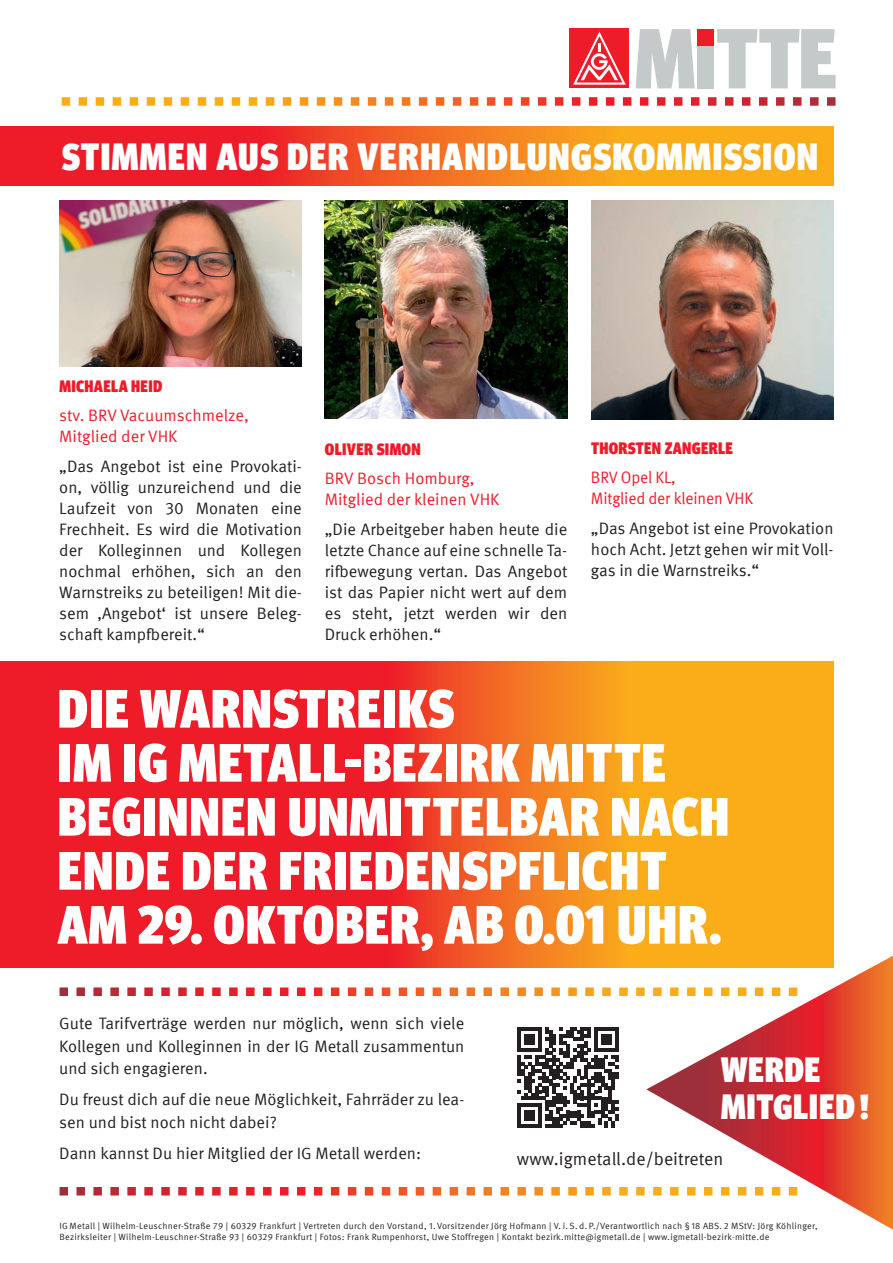
<style>
.page{position:relative;width:893px;height:1263px;background:#fff}
.page>*{position:absolute;margin:0;border:0;box-sizing:border-box;transform-origin:0 0}
.t1{font:900 condensed 54px/54px "Meta Head IGM";letter-spacing:.02em;color:#fff}
.t2{font:900 condensed 37.8px "Meta Head IGM";letter-spacing:.035em;color:#fff}
.t3{font:900 condensed 34.95px/36.3px "Meta Head IGM";letter-spacing:.02em;color:#fff}
.t4{font:17.85px "Meta IGM";color:#231f20}
.t5{font:16.5px/21px "Meta IGM";color:#231f20;text-align:justify}
.t6{font:16.5px/21px "Meta IGM";color:#ee1c28}
.t7{font:900 condensed 16.5px "Meta Head IGM";letter-spacing:.02em;color:#ee1c28}
.t8{font:16.5px/21px "Meta IGM";color:#ee1c28;scale:.95 1}
.t9{font:9px/10.8px "Meta IGM";letter-spacing:.03em;color:#231f20}
</style>
<div class="page">
<svg style="left:0;top:661px;width:833px;height:306px;background:#f25523"></svg>
<svg style="left:62px;top:97px;width:774px;height:9px"></svg>
<div style="left:697px;top:46px;width:17px;height:42px;background:#c4cac9"></div>
<div style="left:570px;top:29px;width:59px;height:59px;background:#ee1c28"></div>
<svg style="left:573px;top:31px;width:53px;height:54px"></svg>
<svg style="left:636px;top:29px;width:59px;height:59px"></svg>
<svg style="left:717px;top:29px;width:119px;height:59px"></svg>
<div style="left:697px;top:29px;width:17px;height:17px;background:#ee1c28"></div>
<svg style="left:518px;top:1027px;width:101px;height:101px"></svg>
<svg style="left:646px;top:956px;width:247px;height:274px"></svg>
<svg style="left:60px;top:1187px;width:737px;height:8px"></svg>
<svg style="left:60px;top:987px;width:737px;height:9px"></svg>
<img style="left:591px;top:201px;width:242px;height:219px">
<img style="left:60px;top:201px;width:242px;height:166px">
<img style="left:325px;top:201px;width:242px;height:218px">
<svg style="left:0;top:126px;width:833px;height:59px;background:#f36322"></svg>
<h2 class="t2" style="left:62px;top:127px;width:758px">STIMMEN AUS DER VERHANDLUNGSKOMMISSION</h2>
<p class="t7" style="left:59px;top:373px;width:104px">MICHAELA HEID</p>
<p class="t6" style="left:59px;top:404px;width:191px">stv. BRV Vacuumschmelze,<br>Mitglied der VHK</p>
<p class="t5" style="left:59px;top:454px;width:244px">„Das Angebot ist eine Provokati&shy;on, völlig unzureichend und die Laufzeit von 30 Monaten eine Frechheit. Es wird die Motivation der Kolleginnen und Kollegen nochmal erhöhen, sich an den Warnstreiks zu beteiligen! Mit die&shy;sem ‚Angebot‘ ist unsere Beleg&shy;schaft kampfbereit.“</p>
<p class="t7" style="left:325px;top:436px;width:97px">OLIVER SIMON</p>
<p class="t6" style="left:325px;top:467px;width:176px">BRV Bosch Homburg,<br>Mitglied der kleinen VHK</p>
<p class="t5" style="left:325px;top:517px;width:244px">„Die Arbeitgeber haben heute die letzte Chance auf eine schnelle Ta&shy;rifbewegung vertan. Das Angebot ist das Papier nicht wert auf dem es steht, jetzt werden wir den Druck erhöhen.“</p>
<p class="t7" style="left:591px;top:435px;width:143px">THORSTEN ZANGERLE</p>
<p class="t8" style="left:591px;top:466px;width:172px">BRV Opel KL,<br>Mitglied der kleinen VHK</p>
<p class="t5" style="left:591px;top:517px;width:244px">„Das Angebot ist eine Provokation hoch Acht. Jetzt gehen wir mit Voll&shy;gas in die Warnstreiks.“</p>
<h1 class="t1" style="left:58px;top:678px;width:673px">DIE WARNSTREIKS<br>IM IG METALL-BEZIRK MITTE<br>BEGINNEN UNMITTELBAR NACH<br>ENDE DER FRIEDENSPFLICHT<br>AM 29. OKTOBER, AB 0.01 UHR.</h1>
<p class="t5" style="left:59px;top:1011px;width:406px;line-height:22.5px">Gute Tarifverträge werden nur möglich, wenn sich viele Kollegen und Kolleginnen in der IG Metall zusammentun und sich engagieren.</p>
<p class="t5" style="left:59px;top:1087px;width:406px;line-height:22.5px">Du freust dich auf die neue Möglichkeit, Fahrräder zu lea&shy;sen und bist noch nicht dabei?</p>
<p class="t5" style="left:59px;top:1141px;width:363px">Dann kannst Du hier Mitglied der IG Metall werden:</p>
<h3 class="t3" style="left:721px;top:1050px;width:149px">WERDE<br>MITGLIED !</h3>
<p class="t4" style="left:517px;top:1145px;width:208px">www.igmetall.de/beitreten</p>
<p class="t9" style="left:60px;top:1220px;width:760px">IG Metall | Wilhelm-Leuschner-Straße 79 | 60329 Frankfurt | Vertreten durch den Vorstand, 1. Vorsitzender Jörg Hofmann | V. i. S. d. P./Verantwortlich nach § 18 ABS. 2 MStV: Jörg Köhlinger,<br>Bezirksleiter | Wilhelm-Leuschner-Straße 93 | 60329 Frankfurt | Fotos: Frank Rumpenhorst, Uwe Stoffregen | Kontakt bezirk.mitte@igmetall.de | www.igmetall-bezirk-mitte.de</p>
</div>
